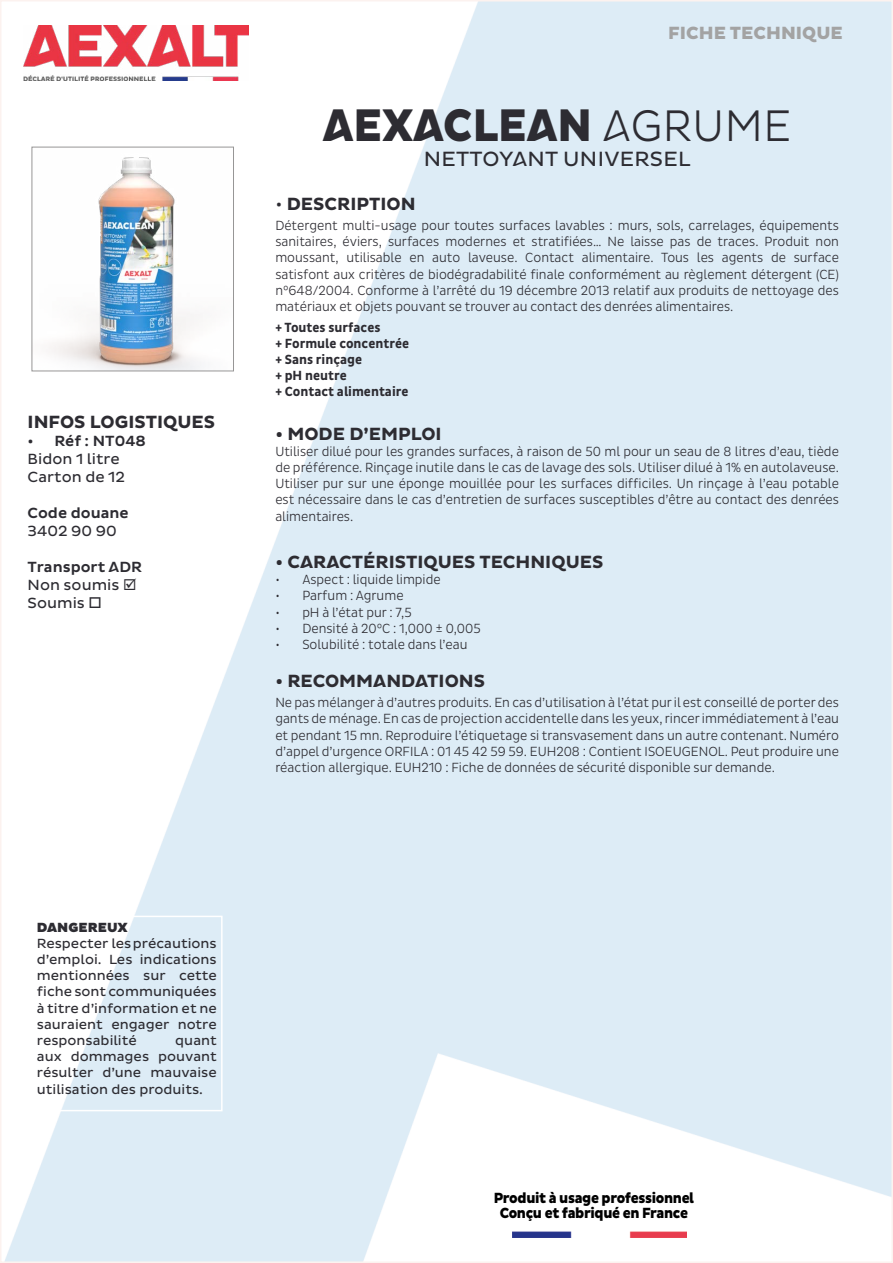
<style>
.page{position:relative;width:893px;height:1263px;background:#fff}
.page>*{position:absolute;margin:0;border:0;box-sizing:border-box;transform-origin:0 0}
.t1{font:46.5px "Aexalt Heavy";color:#2d2c32;scale:.9 1}
.t2{font:21px "Aexalt MS Regular";letter-spacing:.015em;color:#2d2c32}
.t3{font:18px "Aexalt MS Bold";color:#2d2c32}
.t4{font:18px "Aexalt Heavy";color:#a3a3a3}
.t5{font:800 15px/15px "Aexalt";letter-spacing:-.025em;color:#000;text-align:center;scale:.9 1}
.t6{font:15px/18px "Aexalt MS Regular";color:#2d2c32}
.t7{font:15px "Aexalt MS Medium";color:#2d2c32}
.t8{font:300 13.5px/16.2px "Pluto Sans Cond";color:#2d2c32;text-align:justify}
.t9{font:13.5px/16.2px "Aexalt MS Regular";color:#2d2c32;text-align:justify}
.t10{font:700 13.5px/16.2px "Pluto Sans Cond";color:#2d2c32}
.t11{font:13.5px "Aexalt MS Black";color:#2d2c32}
.s1{font-family:"Aexalt MS Light";font-size:45px}
.s2{font-family:"Aexalt MS Regular"}
</style>
<div class="page">
<img style="left:5px;top:3px;width:885px;height:1257px">
<img style="left:500px;top:1230px;width:186px;height:7px">
<div style="left:31px;top:916px;width:192px;height:195px;border:2px solid #fff"></div>
<img style="left:23px;top:25px;width:226px;height:55px">
<img style="left:34px;top:149px;width:198px;height:220px">
<div style="left:32px;top:147px;width:202px;height:224px;border:1px solid #979696"></div>
<h3 class="t3" style="left:28px;top:412px;width:189px">INFOS LOGISTIQUES</h3>
<p class="t7" style="left:28px;top:432px;width:120px">• Réf : NT048</p>
<p class="t6" style="left:28px;top:450px;width:99px">Bidon 1 litre<br>Carton de 12</p>
<p class="t7" style="left:28px;top:504px;width:103px">Code douane</p>
<p class="t6" style="left:28px;top:522px;width:91px">3402 90 90</p>
<p class="t7" style="left:28px;top:558px;width:116px">Transport ADR</p>
<p class="t6" style="left:28px;top:576px;width:110px">Non soumis ☑<br>Soumis □</p>
<p class="t11" style="left:37px;top:919px;width:92px">DANGEREUX</p>
<p class="t9" style="left:37px;top:935px;width:181px">Respecter les précautions d’emploi. Les indications mentionnées sur cette fiche sont communiquées à titre d’information et ne sauraient engager notre responsabilité</p>
<p class="t9" style="left:37px;top:1032px;width:181px;text-indent:138px">quant aux dommages pouvant résulter d’une mauvaise utilisation des produits.</p>
<h3 class="t4" style="left:668px;top:22px;width:176px">FICHE TECHNIQUE</h3>
<h1 class="t1" style="left:323px;top:99px;width:522px">AEXACLEAN <span class="s1">AGRUME</span></h1>
<h2 class="t2" style="left:424px;top:147px;width:268px">NETTOYANT UNIVERSEL</h2>
<h3 class="t3" style="left:275px;top:193px;width:142px"><span class="s2">•</span> DESCRIPTION</h3>
<p class="t8" style="left:275px;top:217px;width:565px">Détergent multi-usage pour toutes surfaces lavables : murs, sols, carrelages, équipements sanitaires, éviers, surfaces modernes et stratifiées… Ne laisse pas de traces. Produit non moussant, utilisable en auto laveuse. Contact alimentaire. Tous les agents de surface satisfont aux critères de biodégradabilité finale conformément au règlement détergent (CE) n°648/2004. Conforme à l’arrêté du 19 décembre 2013 relatif aux produits de nettoyage des matériaux et objets pouvant se trouver au contact des denrées alimentaires.</p>
<p class="t10" style="left:275px;top:319px;width:135px">+ Toutes surfaces<br>+ Formule concentrée + Sans rinçage<br>+ pH neutre<br>+ Contact alimentaire</p>
<h3 class="t3" style="left:275px;top:423px;width:168px">• MODE D’EMPLOI</h3>
<p class="t8" style="left:275px;top:443px;width:565px">Utiliser dilué pour les grandes surfaces, à raison de 50 ml pour un seau de 8 litres d’eau, tiède de préférence. Rinçage inutile dans le cas de lavage des sols. Utiliser dilué à 1% en autolaveuse.<br>Utiliser pur sur une éponge mouillée pour les surfaces difficiles. Un rinçage à l’eau potable est nécessaire dans le cas d’entretien de surfaces susceptibles d’être au contact des denrées alimentaires.</p>
<h3 class="t3" style="left:275px;top:552px;width:329px">• CARACTÉRISTIQUES TECHNIQUES</h3>
<p class="t8" style="left:275px;top:572px;width:167px">• Aspect : liquide limpide</p>
<p class="t8" style="left:275px;top:588px;width:130px">• Parfum : Agrume</p>
<p class="t8" style="left:275px;top:604px;width:138px">• pH à l’état pur : 7,5</p>
<p class="t8" style="left:275px;top:620px;width:207px">• Densité à 20°C : 1,000 ± 0,005</p>
<p class="t8" style="left:275px;top:636px;width:194px">• Solubilité : totale dans l’eau</p>
<h3 class="t3" style="left:275px;top:670px;width:211px">• RECOMMANDATIONS</h3>
<p class="t8" style="left:275px;top:695px;width:565px">Ne pas mélanger à d’autres produits. En cas d’utilisation à l’état pur il est conseillé de porter des gants de ménage. En cas de projection accidentelle dans les yeux, rincer immédiatement à l’eau et pendant 15 mn. Reproduire l’étiquetage si transvasement dans un autre contenant. Numéro d’appel d’urgence ORFILA : 01 45 42 59 59. EUH208 : Contient ISOEUGENOL. Peut produire une réaction allergique. EUH210 : Fiche de données de sécurité disponible sur demande.</p>
<p class="t5" style="left:494px;top:1191px;width:224px">Produit à usage professionnel<br>Conçu et fabriqué en France</p>
</div>
